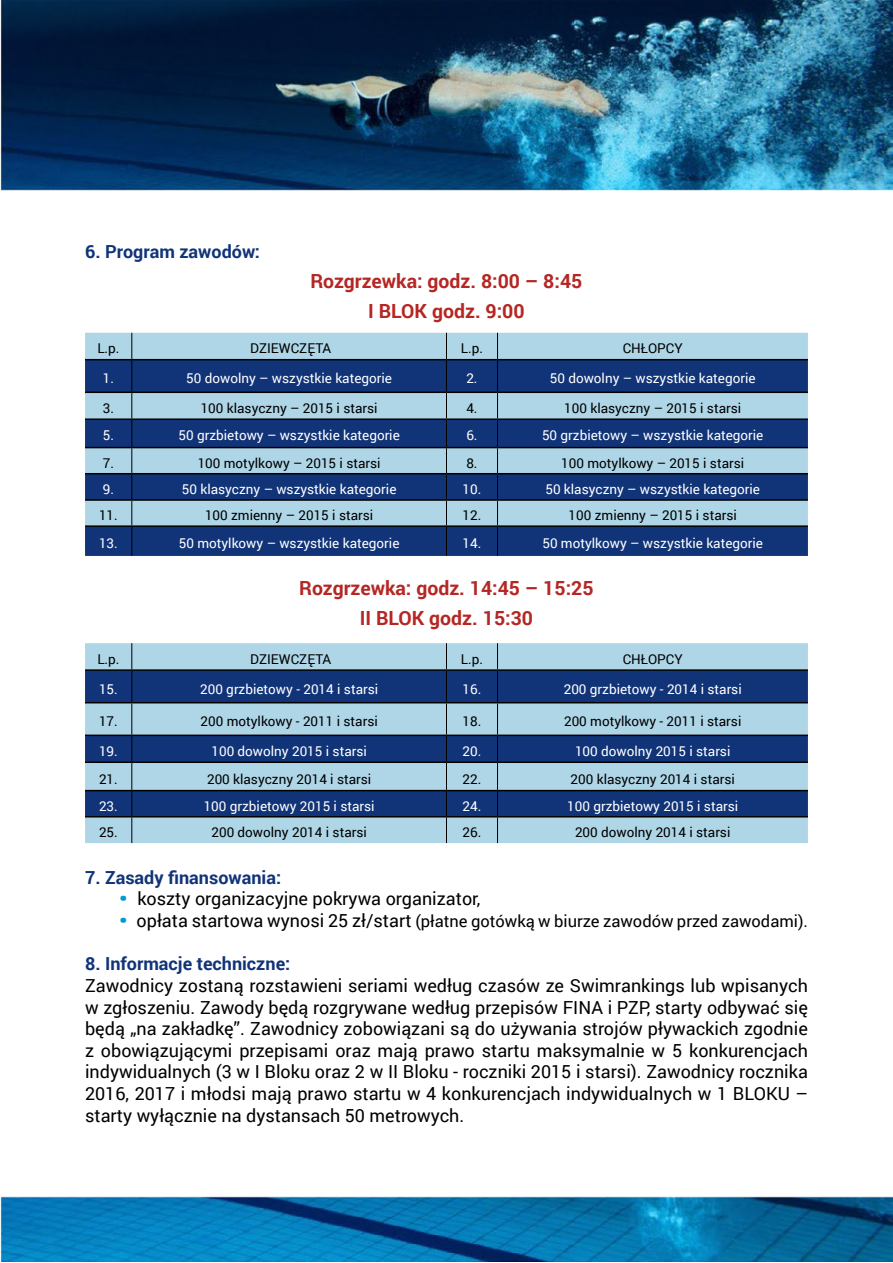
<style>
.page{position:relative;width:893px;height:1263px;background:#fff}
.page>*{position:absolute;margin:0;border:0;box-sizing:border-box;transform-origin:0 0}
.t1{font:700 19.5px/30px "Roboto";color:#b52724;text-align:center}
.t2{font:18px/21.6px "Roboto";color:#000;text-align:justify}
.t3{font:700 18px "Roboto";color:#113478}
.t4{font:16.5px "Roboto";color:#000}
.t5{font:13.5px "Roboto";color:#fff}
.t6{font:13.5px "Roboto";color:#000}
.s1{font-weight:900;color:#009bd5}
.s2{font-weight:900;font-size:18px;color:#009bd5}
.s3{font-size:18px}
</style>
<div class="page">
<img style="left:0;top:0;width:893px;height:1261px">
<div style="left:85px;top:333px;width:723px;height:26px;background:#aed6e7"></div>
<svg style="left:85px;top:360px;width:723px;height:196px;background:#4f73a2"></svg>
<svg style="left:132px;top:333px;width:1px;height:26px"></svg>
<svg style="left:446px;top:333px;width:1px;height:26px"></svg>
<svg style="left:497px;top:333px;width:1px;height:26px"></svg>
<hr style="left:132px;top:360px;width:1px;height:31px;background:#000">
<hr style="left:446px;top:360px;width:1px;height:31px;background:#000">
<hr style="left:497px;top:360px;width:1px;height:31px;background:#000">
<svg style="left:132px;top:393px;width:1px;height:163px"></svg>
<svg style="left:446px;top:393px;width:1px;height:163px"></svg>
<svg style="left:497px;top:393px;width:1px;height:163px"></svg>
<hr style="left:85px;top:359px;width:47px;height:1px;background:#000">
<hr style="left:132px;top:359px;width:314px;height:1px;background:#000">
<hr style="left:446px;top:359px;width:51px;height:1px;background:#000">
<hr style="left:497px;top:359px;width:311px;height:1px;background:#000">
<hr style="left:85px;top:391px;width:47px;height:2px;background:#000">
<hr style="left:132px;top:391px;width:314px;height:2px;background:#000">
<hr style="left:446px;top:391px;width:51px;height:2px;background:#000">
<hr style="left:497px;top:391px;width:311px;height:2px;background:#000">
<hr style="left:85px;top:418px;width:47px;height:2px;background:#000">
<hr style="left:132px;top:418px;width:314px;height:2px;background:#000">
<hr style="left:446px;top:418px;width:51px;height:2px;background:#000">
<hr style="left:497px;top:418px;width:311px;height:2px;background:#000">
<hr style="left:85px;top:447px;width:47px;height:1px;background:#000">
<hr style="left:132px;top:447px;width:314px;height:1px;background:#000">
<hr style="left:446px;top:447px;width:51px;height:1px;background:#000">
<hr style="left:497px;top:447px;width:311px;height:1px;background:#000">
<hr style="left:85px;top:473px;width:47px;height:1px;background:#000">
<hr style="left:132px;top:473px;width:314px;height:1px;background:#000">
<hr style="left:446px;top:473px;width:51px;height:1px;background:#000">
<hr style="left:497px;top:473px;width:311px;height:1px;background:#000">
<hr style="left:85px;top:499px;width:47px;height:2px;background:#000">
<hr style="left:132px;top:499px;width:314px;height:2px;background:#000">
<hr style="left:446px;top:499px;width:51px;height:2px;background:#000">
<hr style="left:497px;top:499px;width:311px;height:2px;background:#000">
<hr style="left:85px;top:525px;width:47px;height:2px;background:#000">
<hr style="left:132px;top:525px;width:314px;height:2px;background:#000">
<hr style="left:446px;top:525px;width:51px;height:2px;background:#000">
<hr style="left:497px;top:525px;width:311px;height:2px;background:#000">
<div style="left:85px;top:643px;width:723px;height:200px;background:#aed6e7"></div>
<svg style="left:85px;top:671px;width:723px;height:145px;background:#5176a4"></svg>
<svg style="left:132px;top:643px;width:1px;height:26px"></svg>
<svg style="left:446px;top:643px;width:1px;height:26px"></svg>
<svg style="left:497px;top:643px;width:1px;height:26px"></svg>
<hr style="left:132px;top:671px;width:1px;height:31px;background:#000">
<hr style="left:446px;top:671px;width:1px;height:31px;background:#000">
<hr style="left:497px;top:671px;width:1px;height:31px;background:#000">
<hr style="left:132px;top:703px;width:1px;height:31px;background:#000">
<hr style="left:446px;top:703px;width:1px;height:31px;background:#000">
<hr style="left:497px;top:703px;width:1px;height:31px;background:#000">
<svg style="left:132px;top:736px;width:1px;height:107px"></svg>
<svg style="left:446px;top:736px;width:1px;height:107px"></svg>
<svg style="left:497px;top:736px;width:1px;height:107px"></svg>
<hr style="left:85px;top:669px;width:47px;height:2px;background:#000">
<hr style="left:132px;top:669px;width:314px;height:2px;background:#000">
<hr style="left:446px;top:669px;width:51px;height:2px;background:#000">
<hr style="left:497px;top:669px;width:311px;height:2px;background:#000">
<hr style="left:85px;top:702px;width:47px;height:1px;background:#000">
<hr style="left:132px;top:702px;width:314px;height:1px;background:#000">
<hr style="left:446px;top:702px;width:51px;height:1px;background:#000">
<hr style="left:497px;top:702px;width:311px;height:1px;background:#000">
<hr style="left:85px;top:734px;width:47px;height:2px;background:#000">
<hr style="left:132px;top:734px;width:314px;height:2px;background:#000">
<hr style="left:446px;top:734px;width:51px;height:2px;background:#000">
<hr style="left:497px;top:734px;width:311px;height:2px;background:#000">
<hr style="left:85px;top:761px;width:47px;height:2px;background:#000">
<hr style="left:132px;top:761px;width:314px;height:2px;background:#000">
<hr style="left:446px;top:761px;width:51px;height:2px;background:#000">
<hr style="left:497px;top:761px;width:311px;height:2px;background:#000">
<hr style="left:85px;top:790px;width:47px;height:1px;background:#000">
<hr style="left:132px;top:790px;width:314px;height:1px;background:#000">
<hr style="left:446px;top:790px;width:51px;height:1px;background:#000">
<hr style="left:497px;top:790px;width:311px;height:1px;background:#000">
<hr style="left:85px;top:816px;width:47px;height:1px;background:#000">
<hr style="left:132px;top:816px;width:314px;height:1px;background:#000">
<hr style="left:446px;top:816px;width:51px;height:1px;background:#000">
<hr style="left:497px;top:816px;width:311px;height:1px;background:#000">
<p class="t3" style="left:85px;top:239px;width:176px">6. Program zawodów:</p>
<p class="t1" style="left:310px;top:266px;width:273px">Rozgrzewka: godz. 8:00 – 8:45<br>I BLOK godz. 9:00</p>
<p class="t6" style="left:97px;top:339px;width:24px">L.p.</p>
<p class="t6" style="left:250px;top:339px;width:83px">DZIEWCZĘTA</p>
<p class="t6" style="left:461px;top:339px;width:24px">L.p.</p>
<p class="t6" style="left:623px;top:339px;width:61px">CHŁOPCY</p>
<p class="t5" style="left:103px;top:369px;width:13px">1.</p>
<p class="t5" style="left:186px;top:369px;width:207px">50 dowolny – wszystkie kategorie</p>
<p class="t5" style="left:466px;top:369px;width:13px">2.</p>
<p class="t5" style="left:550px;top:369px;width:207px">50 dowolny – wszystkie kategorie</p>
<p class="t6" style="left:103px;top:399px;width:13px">3.</p>
<p class="t6" style="left:201px;top:399px;width:178px">100 klasyczny – 2015 i starsi</p>
<p class="t6" style="left:466px;top:399px;width:13px">4.</p>
<p class="t6" style="left:564px;top:399px;width:178px">100 klasyczny – 2015 i starsi</p>
<p class="t5" style="left:103px;top:426px;width:13px">5.</p>
<p class="t5" style="left:178px;top:426px;width:223px">50 grzbietowy – wszystkie kategorie</p>
<p class="t5" style="left:466px;top:426px;width:13px">6.</p>
<p class="t5" style="left:542px;top:426px;width:223px">50 grzbietowy – wszystkie kategorie</p>
<p class="t6" style="left:103px;top:453px;width:13px">7.</p>
<p class="t6" style="left:198px;top:453px;width:184px">100 motylkowy – 2015 i starsi</p>
<p class="t6" style="left:466px;top:453px;width:13px">8.</p>
<p class="t6" style="left:561px;top:453px;width:184px">100 motylkowy – 2015 i starsi</p>
<p class="t5" style="left:103px;top:480px;width:13px">9.</p>
<p class="t5" style="left:182px;top:480px;width:216px">50 klasyczny – wszystkie kategorie</p>
<p class="t5" style="left:463px;top:480px;width:20px">10.</p>
<p class="t5" style="left:545px;top:480px;width:216px">50 klasyczny – wszystkie kategorie</p>
<p class="t6" style="left:99px;top:506px;width:20px">11.</p>
<p class="t6" style="left:205px;top:506px;width:170px">100 zmienny – 2015 i starsi</p>
<p class="t6" style="left:463px;top:506px;width:20px">12.</p>
<p class="t6" style="left:569px;top:506px;width:170px">100 zmienny – 2015 i starsi</p>
<p class="t5" style="left:99px;top:534px;width:20px">13.</p>
<p class="t5" style="left:179px;top:534px;width:222px">50 motylkowy – wszystkie kategorie</p>
<p class="t5" style="left:463px;top:534px;width:20px">14.</p>
<p class="t5" style="left:542px;top:534px;width:222px">50 motylkowy – wszystkie kategorie</p>
<p class="t1" style="left:299px;top:572px;width:296px">Rozgrzewka: godz. 14:45 – 15:25<br>II BLOK godz. 15:30</p>
<p class="t6" style="left:97px;top:649px;width:24px">L.p.</p>
<p class="t6" style="left:250px;top:649px;width:83px">DZIEWCZĘTA</p>
<p class="t6" style="left:461px;top:649px;width:24px">L.p.</p>
<p class="t6" style="left:623px;top:649px;width:61px">CHŁOPCY</p>
<p class="t5" style="left:99px;top:679px;width:20px">15.</p>
<p class="t5" style="left:200px;top:679px;width:180px">200 grzbietowy - 2014 i starsi</p>
<p class="t5" style="left:463px;top:679px;width:20px">16.</p>
<p class="t5" style="left:564px;top:679px;width:180px">200 grzbietowy - 2014 i starsi</p>
<p class="t6" style="left:99px;top:712px;width:20px">17.</p>
<p class="t6" style="left:201px;top:712px;width:179px">200 motylkowy - 2011 i starsi</p>
<p class="t6" style="left:463px;top:712px;width:20px">18.</p>
<p class="t6" style="left:564px;top:712px;width:179px">200 motylkowy - 2011 i starsi</p>
<p class="t5" style="left:99px;top:742px;width:20px">19.</p>
<p class="t5" style="left:211px;top:742px;width:157px">100 dowolny 2015 i starsi</p>
<p class="t5" style="left:463px;top:742px;width:20px">20.</p>
<p class="t5" style="left:575px;top:742px;width:157px">100 dowolny 2015 i starsi</p>
<p class="t6" style="left:99px;top:769px;width:20px">21.</p>
<p class="t6" style="left:207px;top:769px;width:166px">200 klasyczny 2014 i starsi</p>
<p class="t6" style="left:463px;top:769px;width:20px">22.</p>
<p class="t6" style="left:571px;top:769px;width:166px">200 klasyczny 2014 i starsi</p>
<p class="t5" style="left:99px;top:796px;width:20px">23.</p>
<p class="t5" style="left:204px;top:796px;width:172px">100 grzbietowy 2015 i starsi</p>
<p class="t5" style="left:463px;top:796px;width:20px">24.</p>
<p class="t5" style="left:567px;top:796px;width:172px">100 grzbietowy 2015 i starsi</p>
<p class="t6" style="left:99px;top:823px;width:20px">25.</p>
<p class="t6" style="left:211px;top:823px;width:157px">200 dowolny 2014 i starsi</p>
<p class="t6" style="left:463px;top:823px;width:20px">26.</p>
<p class="t6" style="left:575px;top:823px;width:157px">200 dowolny 2014 i starsi</p>
<p class="t3" style="left:85px;top:865px;width:198px">7. Zasady finansowania:</p>
<p class="t2" style="left:119px;top:887px;width:363px"><span class="s1">•</span> koszty organizacyjne pokrywa organizator,</p>
<p class="t4" style="left:119px;top:910px;width:690px"><span class="s2">•</span> <span class="s3">opłata startowa wynosi 25 zł/start</span> (płatne gotówką w biurze zawodów przed zawodami).</p>
<p class="t3" style="left:85px;top:951px;width:207px">8. Informacje techniczne:</p>
<p class="t2" style="left:85px;top:974px;width:724px">Zawodnicy zostaną rozstawieni seriami według czasów ze Swimrankings lub wpisanych w zgłoszeniu. Zawody będą rozgrywane według przepisów FINA i PZP, starty odbywać się będą „na zakładkę”. Zawodnicy zobowiązani są do używania strojów pływackich zgodnie z obowiązującymi przepisami oraz mają prawo startu maksymalnie w 5 konkurencjach indywidualnych (3 w I Bloku oraz 2 w II Bloku - roczniki 2015 i starsi). Zawodnicy rocznika 2016, 2017 i młodsi mają prawo startu w 4 konkurencjach indywidualnych w 1 BLOKU – starty wyłącznie na dystansach 50 metrowych.</p>
</div>
